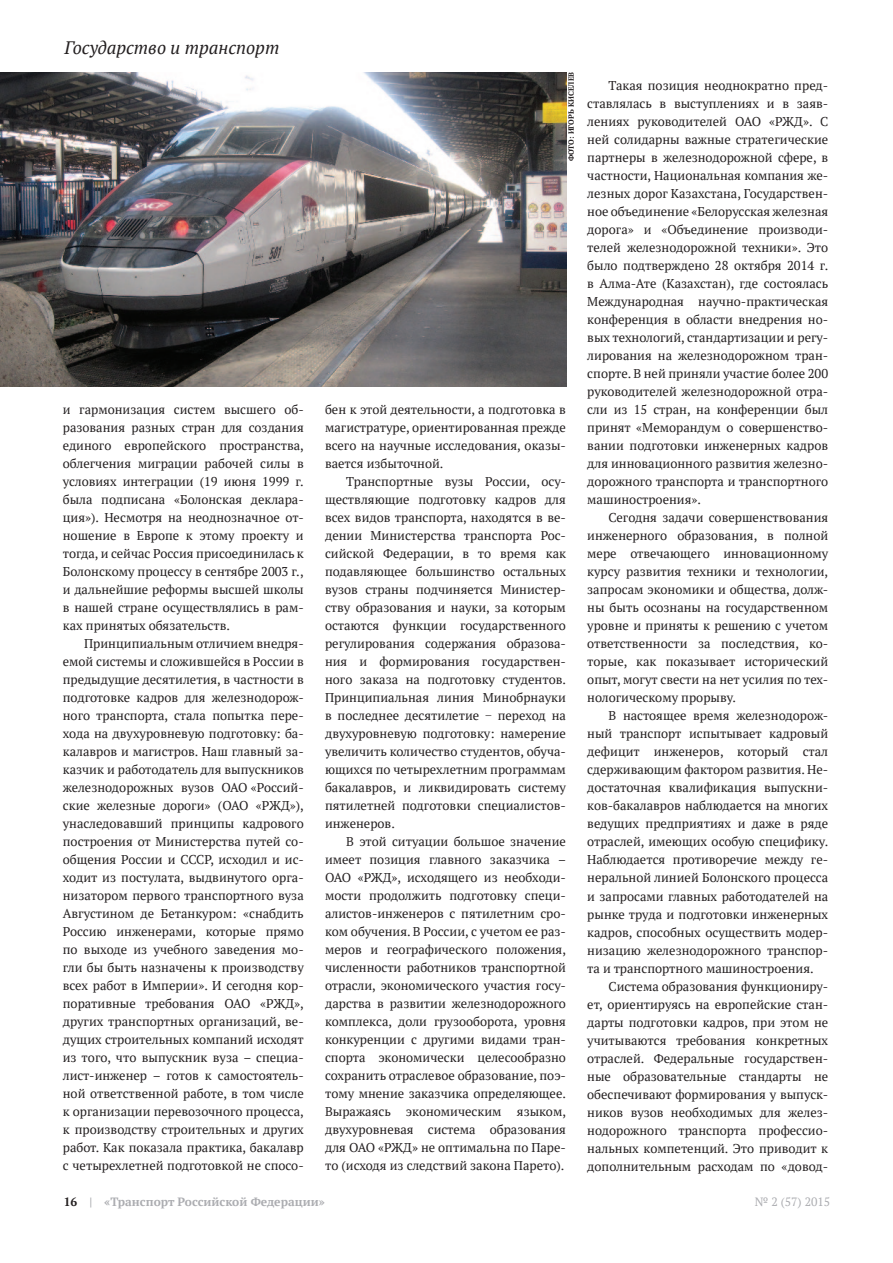
<style>
.page{position:relative;width:893px;height:1263px;background:#fff}
.page>*{position:absolute;margin:0;border:0;box-sizing:border-box;transform-origin:0 0}
.t1{font:italic 18px "PT Serif";color:#231f20}
.t2{font:12.75px/18px "PT Serif";color:#231f20;text-align:justify}
.t3{font:700 12px "PT Serif";color:#acadb1}
.t4{font:12px "PT Serif";color:#acadb1}
.t5{font:700 7.5px "PT Serif";color:#231f20}
.s1{color:#231f20}
</style>
<div class="page">
<img style="left:0;top:73px;width:567px;height:313px">
<h1 class="t1" style="left:65px;top:36px;width:216px">Государство и транспорт</h1>
<p class="t2" style="left:63px;top:400px;width:242px">и гармонизация систем высшего об&shy;разования разных стран для создания единого европейского пространства, облегчения миграции рабочей силы в условиях интеграции (19 июня 1999 г. была подписана «Болонская деклара&shy;ция»). Несмотря на неоднозначное от&shy;ношение в Европе к этому проекту и тогда, и сейчас Россия присоединилась к Болонскому процессу в сентябре 2003 г., и дальнейшие реформы высшей школы в нашей стране осуществлялись в рам&shy;ках принятых обязательств.</p>
<p class="t2" style="left:63px;top:634px;width:242px;text-indent:21px">Принципиальным отличием внедря&shy;емой системы и сложившейся в России в предыдущие десятилетия, в частности в подготовке кадров для железнодорож&shy;ного транспорта, стала попытка пере&shy;хода на двухуровневую подготовку: ба&shy;калавров и магистров. Наш главный за&shy;казчик и работодатель для выпускников железнодорожных вузов ОАО «Россий&shy;ские железные дороги» (ОАО «РЖД»), унаследовавший принципы кадрового построения от Министерства путей со&shy;общения России и СССР, исходил и ис&shy;ходит из постулата, выдвинутого орга&shy;низатором первого транспортного вуза Августином де Бетанкуром: «снабдить Россию инженерами, которые прямо по выходе из учебного заведения мо&shy;гли бы быть назначены к производству всех работ в Империи». И сегодня кор&shy;поративные требования ОАО «РЖД», других транспортных организаций, ве&shy;дущих строительных компаний исходят из того, что выпускник вуза – специа&shy;лист-инженер – готов к самостоятель&shy;ной ответственной работе, в том числе к организации перевозочного процесса, к производству строительных и других работ. Как показала практика, бакалавр с четырехлетней подготовкой не спосо-</p>
<p class="t5" style="left:566px;top:161px;width:91px;rotate:-90deg">ФОТО: ИГОРЬ КИСЕЛЕВ</p>
<p class="t2" style="left:325px;top:400px;width:242px">бен к этой деятельности, а подготовка в магистратуре, ориентированная прежде всего на научные исследования, оказы&shy;вается избыточной.</p>
<p class="t2" style="left:325px;top:472px;width:242px;text-indent:21px">Транспортные вузы России, осу&shy;ществляющие подготовку кадров для всех видов транспорта, находятся в ве&shy;дении Министерства транспорта Рос&shy;сийской Федерации, в то время как подавляющее большинство остальных вузов страны подчиняется Министер&shy;ству образования и науки, за которым остаются функции государственного регулирования содержания образова&shy;ния и формирования государствен&shy;ного заказа на подготовку студентов.<br>Принципиальная линия Минобрнауки в последнее десятилетие − переход на двухуровневую подготовку: намерение увеличить количество студентов, обуча&shy;ющихся по четырехлетним программам бакалавров, и ликвидировать систему пятилетней подготовки специалистов&shy;инженеров.</p>
<p class="t2" style="left:325px;top:833px;width:242px;text-indent:21px">В этой ситуации большое значение имеет позиция главного заказчика – ОАО «РЖД», исходящего из необходи&shy;мости продолжить подготовку специ&shy;алистов-инженеров с пятилетним сро&shy;ком обучения. В России, с учетом ее раз&shy;меров и географического положения, численности работников транспортной отрасли, экономического участия госу&shy;дарства в развитии железнодорожного комплекса, доли грузооборота, уровня конкуренции с другими видами тран&shy;спорта экономически целесообразно сохранить отраслевое образование, поэ&shy;тому мнение заказчика определяющее.<br>Выражаясь экономическим языком, двухуровневая система образования для ОАО «РЖД» не оптимальна по Паре&shy;то (исходя из следствий закона Парето).</p>
<p class="t2" style="left:587px;top:77px;width:242px;text-indent:21px">Такая позиция неоднократно пред&shy;ставлялась в выступлениях и в заяв&shy;лениях руководителей ОАО «РЖД». С ней солидарны важные стратегические партнеры в железнодорожной сфере, в частности, Национальная компания же&shy;лезных дорог Казахстана, Государствен&shy;ное объединение «Белорусская железная дорога» и «Объединение производи&shy;телей железнодорожной техники». Это было подтверждено 28 октября 2014 г. в Алма-Ате (Казахстан), где состоялась Международная научно-практическая конференция в области внедрения но&shy;вых технологий, стандартизации и регу&shy;лирования на железнодорожном тран&shy;спорте. В ней приняли участие более 200 руководителей железнодорожной отра&shy;сли из 15 стран, на конференции был принят «Меморандум о совершенство&shy;вании подготовки инженерных кадров для инновационного развития железно&shy;дорожного транспорта и транспортного машиностроения».</p>
<p class="t2" style="left:587px;top:509px;width:242px;text-indent:21px">Сегодня задачи совершенствования инженерного образования, в полной мере отвечающего инновационному курсу развития техники и технологии, запросам экономики и общества, долж&shy;ны быть осознаны на государственном уровне и приняты к решению с учетом ответственности за последствия, ко&shy;торые, как показывает исторический опыт, могут свести на нет усилия по тех&shy;нологическому прорыву.</p>
<p class="t2" style="left:587px;top:707px;width:242px;text-indent:21px">В настоящее время железнодорож&shy;ный транспорт испытывает кадровый дефицит инженеров, который стал сдерживающим фактором развития. Не&shy;достаточная квалификация выпускни&shy;ков-бакалавров наблюдается на многих ведущих предприятиях и даже в ряде отраслей, имеющих особую специфику.<br>Наблюдается противоречие между ге&shy;неральной линией Болонского процесса и запросами главных работодателей на рынке труда и подготовки инженерных кадров, способных осуществить модер&shy;низацию железнодорожного транспор&shy;та и транспортного машиностроения.</p>
<p class="t2" style="left:587px;top:977px;width:242px;text-indent:21px">Система образования функциониру&shy;ет, ориентируясь на европейские стан&shy;дарты подготовки кадров, при этом не учитываются требования конкретных отраслей. Федеральные государствен&shy;ные образовательные стандарты не обеспечивают формирования у выпуск&shy;ников вузов необходимых для желез&shy;нодорожного транспорта профессио&shy;нальных компетенций. Это приводит к дополнительным расходам по «довод-</p>
<p class="t3" style="left:64px;top:1194px;width:263px"><span class="s1">16</span> | «Транспорт Российской Федерации»</p>
<p class="t4" style="left:755px;top:1194px;width:77px">№ 2 (57) 2015</p>
</div>
